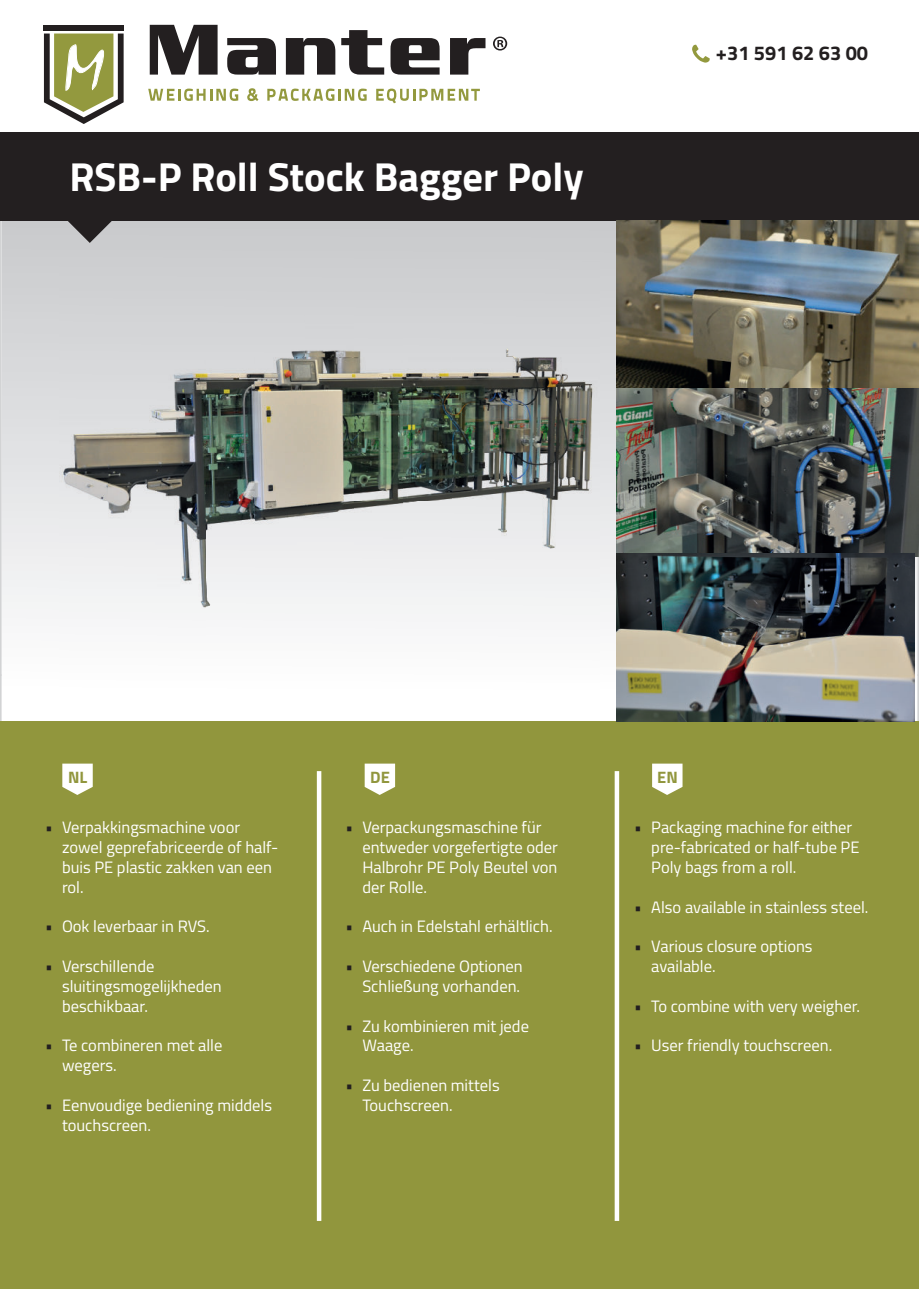
<style>
.page{position:relative;width:919px;height:1289px;background:#fff}
.page>*{position:absolute;margin:0;border:0;box-sizing:border-box;transform-origin:0 0}
.t1{font:700 40.5px "Titillium Web";color:#fff}
.t2{font:700 19.95px "Titillium Web";color:#231f20}
.t3{font:16.5px/19.8px "Titillium Web";color:#fff}
.t4{font:700 16.5px "Titillium Web";color:#91963d}
.s1{color:#231f20}
</style>
<div class="page">
<svg style="left:0;top:220px;width:617px;height:501px;fill:#cbccce"></svg>
<img style="left:1px;top:674px;width:917px;height:47px">
<img style="left:1px;top:220px;width:54px;height:455px">
<div style="left:0;top:721px;width:918px;height:567px;background:#91963d"></div>
<svg style="left:692px;top:45px;width:17px;height:18px"></svg>
<svg style="left:150px;top:25px;width:335px;height:50px"></svg>
<svg style="left:148px;top:89px;width:90px;height:12px"></svg>
<svg style="left:247px;top:88px;width:11px;height:13px"></svg>
<svg style="left:267px;top:89px;width:99px;height:12px"></svg>
<svg style="left:376px;top:89px;width:104px;height:14px"></svg>
<div style="left:44px;top:25px;width:80px;height:5px;background:#231f20"></div>
<svg style="left:44px;top:34px;width:80px;height:90px"></svg>
<svg style="left:493px;top:37px;width:14px;height:13px"></svg>
<div style="left:0;top:132px;width:918px;height:88px;background:#231f20"></div>
<svg style="left:67px;top:220px;width:45px;height:23px"></svg>
<hr style="left:317px;top:771px;width:4px;height:449px;background:#fff">
<div style="left:614px;top:771px;width:5px;height:449px;background:#fff"></div>
<svg style="left:62px;top:763px;width:31px;height:32px"></svg>
<svg style="left:364px;top:763px;width:31px;height:32px"></svg>
<svg style="left:652px;top:763px;width:30px;height:32px"></svg>
<img style="left:617px;top:220px;width:301px;height:336px">
<img style="left:617px;top:553px;width:297px;height:168px">
<img style="left:60px;top:261px;width:540px;height:432px">
<h1 class="t1" style="left:69px;top:162px;width:515px">RSB-P Roll Stock Bagger Poly</h1>
<p class="t2" style="left:715px;top:46px;width:154px">+31 591 62 63 00</p>
<p class="t4" style="left:68px;top:770px;width:21px">NL</p>
<p class="t4" style="left:370px;top:770px;width:21px">DE</p>
<p class="t4" style="left:657px;top:770px;width:22px">EN</p>
<p class="t3" style="left:62px;top:818px;width:218px;text-indent:-17px"><span class="s1">ï</span> Verpakkingsmachine voor zowel geprefabriceerde of half&shy;buis PE plastic zakken van een rol.</p>
<p class="t3" style="left:45px;top:917px;width:166px"><span class="s1">ï</span> Ook leverbaar in RVS.</p>
<p class="t3" style="left:62px;top:956px;width:161px;text-indent:-17px"><span class="s1">ï</span> Verschillende sluitingsmogelijkheden beschikbaar.</p>
<p class="t3" style="left:62px;top:1035px;width:162px;text-indent:-17px"><span class="s1">ï</span> Te combineren met alle wegers.</p>
<p class="t3" style="left:62px;top:1095px;width:211px;text-indent:-17px"><span class="s1">ï</span> Eenvoudige bediening middels touchscreen.</p>
<p class="t3" style="left:362px;top:818px;width:197px;text-indent:-17px"><span class="s1">ï</span> Verpackungsmaschine für entweder vorgefertigte oder<br>Halbrohr PE Poly Beutel von der Rolle.</p>
<p class="t3" style="left:345px;top:917px;width:209px"><span class="s1">ï</span> Auch in Edelstahl erhältlich.</p>
<p class="t3" style="left:345px;top:956px;width:179px;text-align:right"><span class="s1">ï</span> Verschiedene Optionen<br>Schließung vorhanden.</p>
<p class="t3" style="left:362px;top:1016px;width:168px;text-indent:-17px"><span class="s1">ï</span> Zu kombinieren mit jede<br>Waage.</p>
<p class="t3" style="left:362px;top:1075px;width:139px;text-indent:-17px"><span class="s1">ï</span> Zu bedienen mittels<br>Touchscreen.</p>
<p class="t3" style="left:651px;top:818px;width:210px;text-indent:-17px"><span class="s1">ï</span> Packaging machine for either pre-fabricated or half-tube PE<br>Poly bags from a roll.</p>
<p class="t3" style="left:634px;top:897px;width:236px"><span class="s1">ï</span> Also available in stainless steel.</p>
<p class="t3" style="left:651px;top:936px;width:163px;text-indent:-17px"><span class="s1">ï</span> Various closure options available.</p>
<p class="t3" style="left:634px;top:996px;width:227px"><span class="s1">ï</span> To combine with very weigher.</p>
<p class="t3" style="left:634px;top:1035px;width:199px"><span class="s1">ï</span> User friendly touchscreen.</p>
</div>
